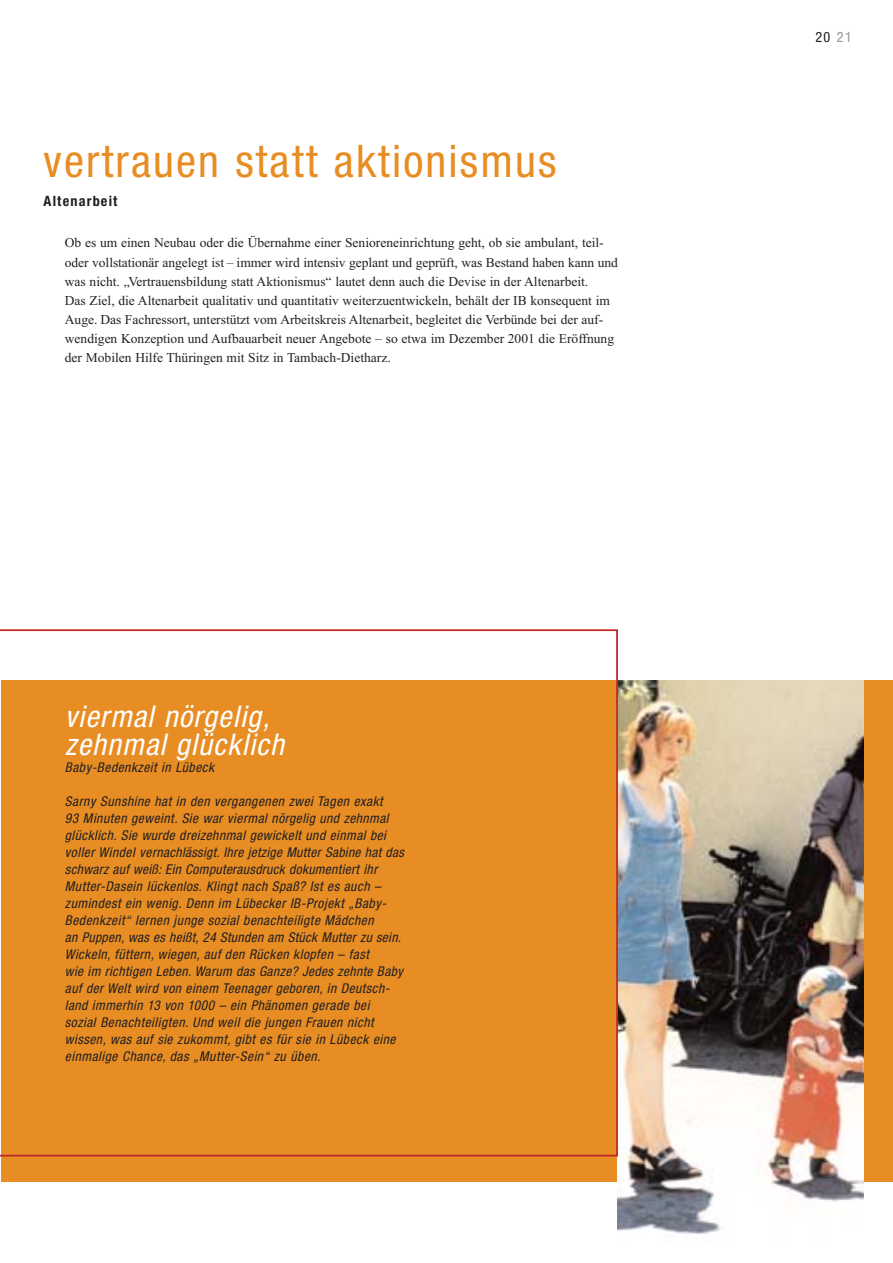
<style>
.page{position:relative;width:893px;height:1263px;background:#fff}
.page>*{position:absolute;margin:0;border:0;box-sizing:border-box;transform-origin:0 0}
.t1{font:condensed 45px "Helvetica Neue";letter-spacing:.05em;color:#e78d24}
.t2{font:italic condensed 30px/27.6px "Helvetica Neue";letter-spacing:.04em;color:#fff}
.t3{font:700 condensed 14.25px "Helvetica Neue";letter-spacing:.08em;color:#231f20}
.t4{font:condensed 14.25px "Helvetica Neue";color:#231f20}
.t5{font:italic condensed 13.5px/17px "Helvetica Neue";letter-spacing:.04em;color:#231f20}
.t6{font:13.5px/19.2px "Times New Roman";color:#231f20}
.s1{color:#939598}
</style>
<div class="page">
<div style="left:1px;top:680px;width:891px;height:502px;background:#e78d24"></div>
<img style="left:618px;top:680px;width:245px;height:554px">
<svg style="left:0;top:629px;width:618px;height:528px"></svg>
<h1 class="t1" style="left:44px;top:145px;width:514px">vertrauen statt aktionismus</h1>
<p class="t3" style="left:44px;top:196px;width:75px">Altenarbeit</p>
<p class="t6" style="left:65px;top:235px;width:554px">Ob es um einen Neubau oder die Übernahme einer Senioreneinrichtung geht, ob sie ambulant, teil&shy;oder vollstationär angelegt ist – immer wird intensiv geplant und geprüft, was Bestand haben kann und was nicht. „Vertrauensbildung statt Aktionismus“ lautet denn auch die Devise in der Altenarbeit.<br>Das Ziel, die Altenarbeit qualitativ und quantitativ weiterzuentwickeln, behält der IB konsequent im Auge. Das Fachressort, unterstützt vom Arbeitskreis Altenarbeit, begleitet die Verbünde bei der auf&shy;wendigen Konzeption und Aufbauarbeit neuer Angebote – so etwa im Dezember 2001 die Eröffnung der Mobilen Hilfe Thüringen mit Sitz in Tambach-Dietharz.</p>
<h2 class="t2" style="left:65px;top:705px;width:221px">viermal nörgelig, zehnmal glücklich</h2>
<p class="t5" style="left:65px;top:760px;width:151px">Baby-Bedenkzeit in Lübeck</p>
<p class="t5" style="left:65px;top:794px;width:340px">Sarny Sunshine hat in den vergangenen zwei Tagen exakt<br>93 Minuten geweint. Sie war viermal nörgelig und zehnmal glücklich. Sie wurde dreizehnmal gewickelt und einmal bei voller Windel vernachlässigt. Ihre jetzige Mutter Sabine hat das schwarz auf weiß: Ein Computerausdruck dokumentiert ihr Mutter-Dasein lückenlos. Klingt nach Spaß? Ist es auch – zumindest ein wenig. Denn im Lübecker IB-Projekt „Baby-Bedenkzeit“ lernen junge sozial benachteiligte Mädchen<br>an Puppen, was es heißt, 24 Stunden am Stück Mutter zu sein.<br>Wickeln, füttern, wiegen, auf den Rücken klopfen – fast<br>wie im richtigen Leben. Warum das Ganze? Jedes zehnte Baby auf der Welt wird von einem Teenager geboren, in Deutsch&shy;land immerhin 13 von 1000 – ein Phänomen gerade bei<br>sozial Benachteiligten. Und weil die jungen Frauen nicht wissen, was auf sie zukommt, gibt es für sie in Lübeck eine einmalige Chance, das „Mutter-Sein“ zu üben.</p>
<p class="t4" style="left:815px;top:32px;width:38px">20 <span class="s1">21</span></p>
</div>
